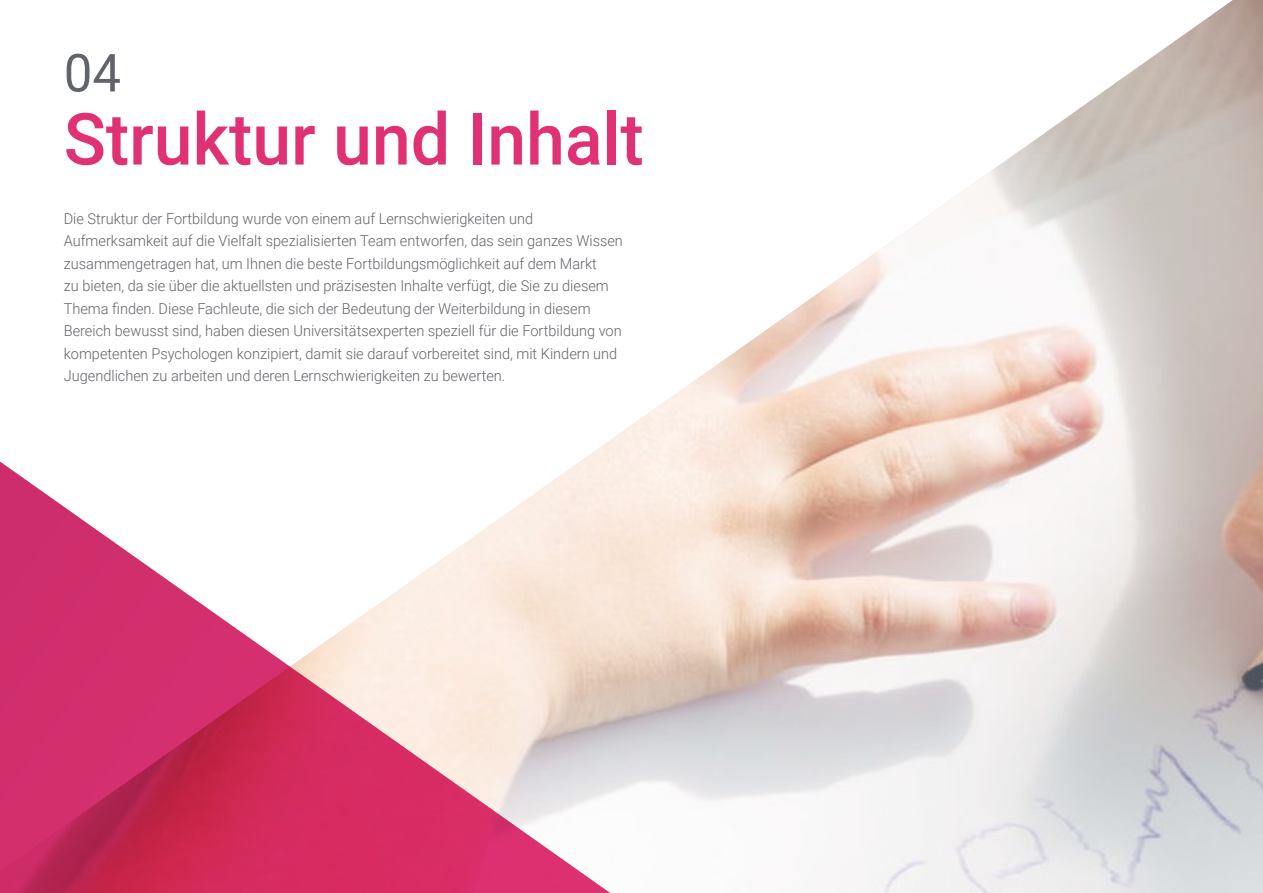
<style>
.page{position:relative;width:1263px;height:893px;background:#fff}
.page>*{position:absolute;margin:0;border:0;box-sizing:border-box;transform-origin:0 0}
.t1{font:500 72px "Roboto";color:#df3174}
.t2{font:52.5px "Roboto";color:#61646a}
.t3{font:300 15px/22.5px "Roboto";color:#61646a}
</style>
<div class="page">
<img style="left:602px;top:0;width:661px;height:893px">
<svg style="left:0;top:446px;width:640px;height:447px"></svg>
<h2 class="t2" style="left:64px;top:36px;width:59px">04</h2>
<h1 class="t1" style="left:64px;top:89px;width:581px">Struktur und Inhalt</h1>
<p class="t3" style="left:64px;top:207px;width:561px">Die Struktur der Fortbildung wurde von einem auf Lernschwierigkeiten und Aufmerksamkeit auf die Vielfalt spezialisierten Team entworfen, das sein ganzes Wissen zusammengetragen hat, um Ihnen die beste Fortbildungsmöglichkeit auf dem Markt<br>zu bieten, da sie über die aktuellsten und präzisesten Inhalte verfügt, die Sie zu diesem Thema finden. Diese Fachleute, die sich der Bedeutung der Weiterbildung in diesem Bereich bewusst sind, haben diesen Universitätsexperten speziell für die Fortbildung von kompetenten Psychologen konzipiert, damit sie darauf vorbereitet sind, mit Kindern und Jugendlichen zu arbeiten und deren Lernschwierigkeiten zu bewerten.</p>
</div>
